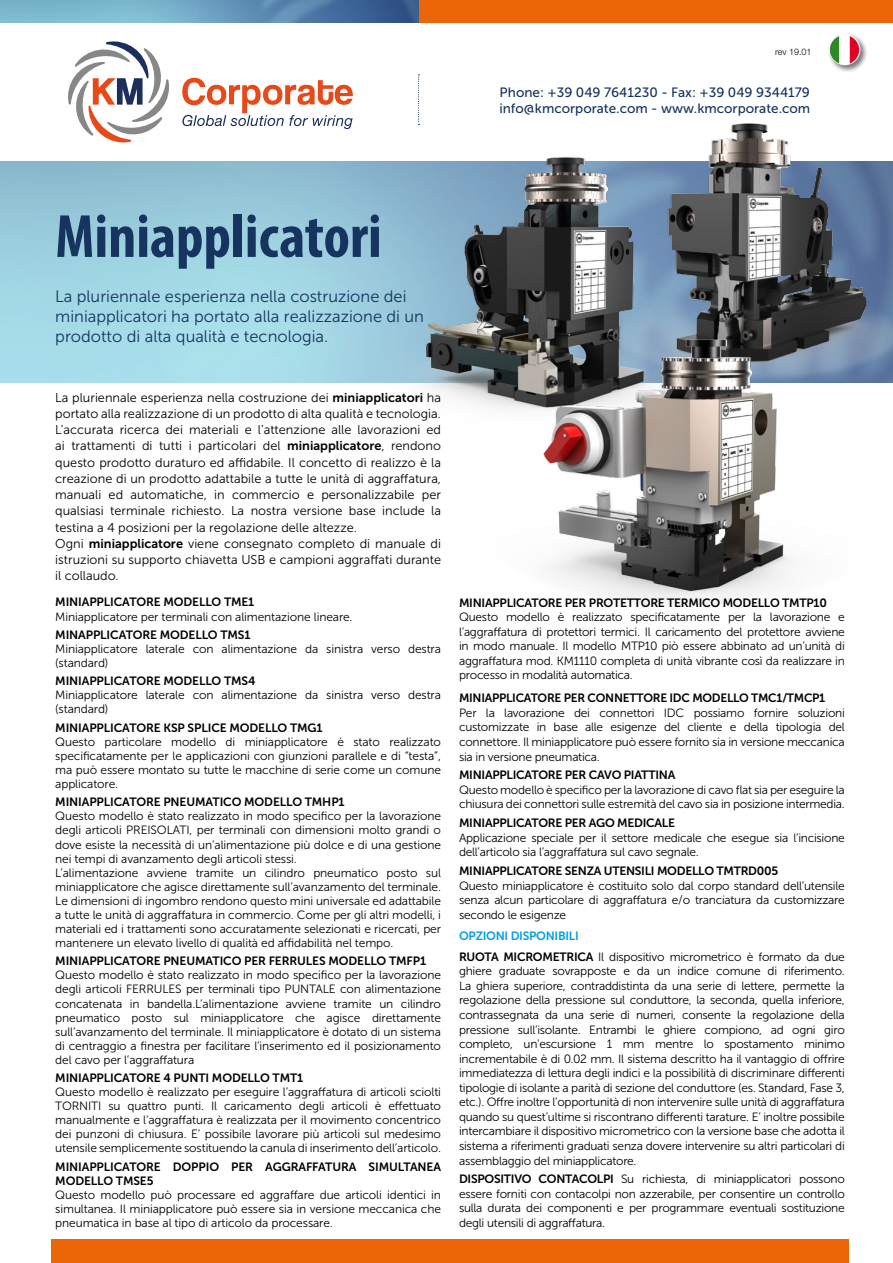
<style>
.page{position:relative;width:893px;height:1263px;background:#fff}
.page>*{position:absolute;margin:0;border:0;box-sizing:border-box;transform-origin:0 0}
.t1{font:700 condensed 61.5px "Myriad Pro";color:#16345f}
.t2{font:16.5px/19.8px "Museo Sans 300";color:#16345f}
.t3{font:13.5px/16.2px "Museo Sans 500";color:#16345f}
.t4{font:12.75px/16.2px "Museo Sans 300";color:#000}
.t5{font:12px/14.5px "Museo Sans 300";letter-spacing:-.01em;color:#000;text-align:justify}
.t6{font:12px/14.1px "Museo Sans 700";letter-spacing:-.01em;color:#000}
.t7{font:12px "Museo Sans 700";letter-spacing:-.02em;color:#009fe3}
.t8{font:300 9px "Helvetica Neue";color:#000}
.s1{font-family:"Museo Sans 700"}
</style>
<div class="page">
<img style="left:695px;top:123px;width:198px;height:260px">
<img style="left:334px;top:156px;width:361px;height:241px">
<img style="left:456px;top:310px;width:392px;height:292px">
<div style="left:51px;top:1239px;width:797px;height:24px;background:#ec6608"></div>
<div style="left:827px;top:32px;width:41px;height:41px;background:#000;opacity:.53"></div>
<img style="left:829px;top:34px;width:31px;height:31px;border-radius:16px">
<div style="left:412px;top:0;width:481px;height:23px;background:#ec6608"></div>
<svg style="left:418px;top:74px;width:1px;height:51px"></svg>
<img style="left:0;top:0;width:418px;height:23px">
<svg style="left:68px;top:41px;width:101px;height:102px"></svg>
<svg style="left:182px;top:78px;width:171px;height:51px"></svg>
<p class="t8" style="left:775px;top:46px;width:38px">rev 19.01</p>
<p class="t3" style="left:499px;top:84px;width:312px">Phone: +39 049 7641230 - Fax: +39 049 9344179 info@kmcorporate.com - www.kmcorporate.com</p>
<h1 class="t1" style="left:55px;top:198px;width:328px">Miniapplicatori</h1>
<h2 class="t2" style="left:55px;top:287px;width:370px">La pluriennale esperienza nella costruzione dei miniapplicatori ha portato alla realizzazione di un prodotto di alta qualità e tecnologia.</h2>
<p class="t4" style="left:55px;top:389px;width:387px">La pluriennale esperienza nella costruzione dei <span class="s1">miniapplicatori</span> ha portato alla realizzazione di un prodotto di alta qualità e tecnologia.<br>L’accurata ricerca dei materiali e l’attenzione alle lavorazioni ed ai trattamenti di tutti i particolari del <span class="s1">miniapplicatore</span>, rendono questo prodotto duraturo ed affidabile. Il concetto di realizzo è la creazione di un prodotto adattabile a tutte le unità di aggraffatura, manuali ed automatiche, in commercio e personalizzabile per qualsiasi terminale richiesto. La nostra versione base include la testina a 4 posizioni per la regolazione delle altezze.<br>Ogni <span class="s1">miniapplicatore</span> viene consegnato completo di manuale di istruzioni su supporto chiavetta USB e campioni aggraffati durante il collaudo.</p>
<p class="t6" style="left:55px;top:595px;width:201px">MINIAPPLICATORE MODELLO TME1</p>
<p class="t5" style="left:55px;top:609px;width:299px">Miniapplicatore per terminali con alimentazione lineare.</p>
<p class="t6" style="left:55px;top:628px;width:197px">MINAPPLICATORE MODELLO TMS1</p>
<p class="t5" style="left:55px;top:642px;width:387px;line-height:14.1px">Miniapplicatore laterale con alimentazione da sinistra verso destra (standard)</p>
<p class="t6" style="left:55px;top:674px;width:202px">MINIAPPLICATORE MODELLO TMS4</p>
<p class="t5" style="left:55px;top:688px;width:387px;line-height:14.1px">Miniapplicatore laterale con alimentazione da sinistra verso destra (standard)</p>
<p class="t6" style="left:55px;top:720px;width:269px">MINIAPPLICATORE KSP SPLICE MODELLO TMG1</p>
<p class="t5" style="left:55px;top:735px;width:387px;line-height:14.1px">Questo particolare modello di miniapplicatore è stato realizzato specificatamente per le applicazioni con giunzioni parallele e di “testa”, ma può essere montato su tutte le macchine di serie come un comune applicatore.</p>
<p class="t6" style="left:55px;top:795px;width:291px">MINIAPPLICATORE PNEUMATICO MODELLO TMHP1</p>
<p class="t5" style="left:55px;top:809px;width:387px;line-height:14.1px;text-align:left">Questo modello è stato realizzato in modo specifico per la lavorazione degli articoli PREISOLATI, per terminali con dimensioni molto grandi o dove esiste la necessità di un’alimentazione più dolce e di una gestione nei tempi di avanzamento degli articoli stessi.<br>L’alimentazione avviene tramite un cilindro pneumatico posto sul miniapplicatore che agisce direttamente sull’avanzamento del terminale.<br>Le dimensioni di ingombro rendono questo mini universale ed adattabile a tutte le unità di aggraffatura in commercio. Come per gli altri modelli, i materiali ed i trattamenti sono accuratamente selezionati e ricercati, per mantenere un elevato livello di qualità ed affidabilità nel tempo.</p>
<p class="t6" style="left:55px;top:954px;width:372px">MINIAPPLICATORE PNEUMATICO PER FERRULES MODELLO TMFP1</p>
<p class="t5" style="left:55px;top:968px;width:387px;line-height:14.1px">Questo modello è stato realizzato in modo specifico per la lavorazione degli articoli FERRULES per terminali tipo PUNTALE con alimentazione concatenata in bandella.L’alimentazione avviene tramite un cilindro pneumatico posto sul miniapplicatore che agisce direttamente sull’avanzamento del terminale. Il miniapplicatore è dotato di un sistema di centraggio a finestra per facilitare l’inserimento ed il posizionamento del cavo per l’aggraffatura</p>
<p class="t6" style="left:55px;top:1071px;width:250px">MINIAPPLICATORE 4 PUNTI MODELLO TMT1</p>
<p class="t5" style="left:55px;top:1085px;width:387px;line-height:14.1px">Questo modello è realizzato per eseguire l’aggraffatura di articoli sciolti TORNITI su quattro punti. Il caricamento degli articoli è effettuato manualmente e l’aggraffatura è realizzata per il movimento concentrico dei punzoni di chiusura. E’ possibile lavorare più articoli sul medesimo utensile semplicemente sostituendo la canula di inserimento dell’articolo.</p>
<p class="t6" style="left:55px;top:1159px;width:387px">MINIAPPLICATORE DOPPIO PER AGGRAFFATURA SIMULTANEA<br>MODELLO TMSE5</p>
<p class="t5" style="left:55px;top:1188px;width:387px;line-height:14.1px">Questo modello può processare ed aggraffare due articoli identici in simultanea. Il miniapplicatore può essere sia in versione meccanica che pneumatica in base al tipo di articolo da processare.</p>
<p class="t6" style="left:459px;top:595px;width:369px">MINIAPPLICATORE PER PROTETTORE TERMICO MODELLO TMTP10</p>
<p class="t5" style="left:459px;top:610px;width:387px">Questo modello è realizzato specificatamente per la lavorazione e l’aggraffatura di protettori termici. Il caricamento del protettore avviene in modo manuale. Il modello MTP10 piò essere abbinato ad un’unità di aggraffatura mod. KM1110 completa di unità vibrante così da realizzare in processo in modalità automatica.</p>
<p class="t6" style="left:459px;top:691px;width:368px">MINIAPPLICATORE PER CONNETTORE IDC MODELLO TMC1/TMCP1</p>
<p class="t5" style="left:459px;top:705px;width:387px">Per la lavorazione dei connettori IDC possiamo fornire soluzioni customizzate in base alle esigenze del cliente e della tipologia del connettore. Il miniapplicatore può essere fornito sia in versione meccanica sia in versione pneumatica.</p>
<p class="t6" style="left:459px;top:768px;width:218px">MINIAPPLICATORE PER CAVO PIATTINA</p>
<p class="t5" style="left:459px;top:782px;width:387px">Questo modello è specifico per la lavorazione di cavo flat sia per eseguire la chiusura dei connettori sulle estremità del cavo sia in posizione intermedia.</p>
<p class="t6" style="left:459px;top:816px;width:217px">MINIAPPLICATORE PER AGO MEDICALE</p>
<p class="t5" style="left:459px;top:830px;width:387px">Applicazione speciale per il settore medicale che esegue sia l’incisione dell’articolo sia l’aggraffatura sul cavo segnale.</p>
<p class="t6" style="left:459px;top:864px;width:321px">MINIAPPLICATORE SENZA UTENSILI MODELLO TMTRD005</p>
<p class="t5" style="left:459px;top:878px;width:387px">Questo miniapplicatore è costituito solo dal corpo standard dell’utensile senza alcun particolare di aggraffatura e/o tranciatura da customizzare secondo le esigenze</p>
<p class="t7" style="left:459px;top:929px;width:121px">OPZIONI DISPONIBILI</p>
<p class="t5" style="left:459px;top:949px;width:387px"><span class="s1">RUOTA MICROMETRICA</span> Il dispositivo micrometrico è formato da due ghiere graduate sovrapposte e da un indice comune di riferimento.<br>La ghiera superiore, contraddistinta da una serie di lettere, permette la regolazione della pressione sul conduttore, la seconda, quella inferiore, contrassegnata da una serie di numeri, consente la regolazione della pressione sull’isolante. Entrambi le ghiere compiono, ad ogni giro completo, un’escursione 1 mm mentre lo spostamento minimo incrementabile è di 0.02 mm. Il sistema descritto ha il vantaggio di offrire immediatezza di lettura degli indici e la possibilità di discriminare differenti tipologie di isolante a parità di sezione del conduttore (es. Standard, Fase 3, etc.). Offre inoltre l’opportunità di non intervenire sulle unità di aggraffatura quando su quest’ultime si riscontrano differenti tarature. E’ inoltre possibile intercambiare il dispositivo micrometrico con la versione base che adotta il sistema a riferimenti graduati senza dovere intervenire su altri particolari di assemblaggio del miniapplicatore.</p>
<p class="t5" style="left:459px;top:1172px;width:387px"><span class="s1">DISPOSITIVO CONTACOLPI</span> Su richiesta, di miniapplicatori possono essere forniti con contacolpi non azzerabile, per consentire un controllo sulla durata dei componenti e per programmare eventuali sostituzione degli utensili di aggraffatura.</p>
</div>
